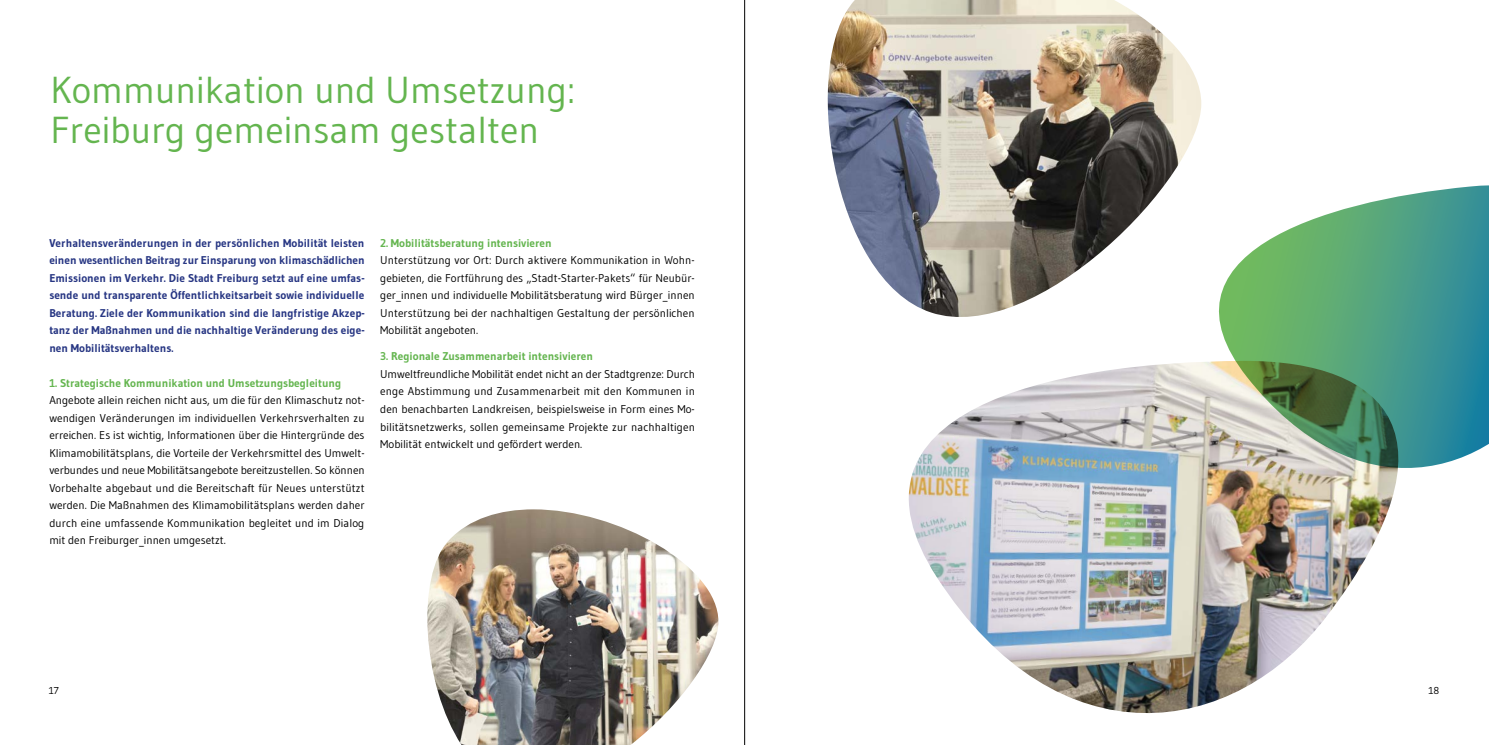
<style>
.page{position:relative;width:1489px;height:745px;background:#fff}
.page>*{position:absolute;margin:0;border:0;box-sizing:border-box;transform-origin:0 0}
.Headline_innen_1{font:37.5px/40px "Gudea";color:#64b54f}
.Fließtext{font:11.25px/17.5px "Gudea";color:#000;text-align:justify}
.Teaser-Text{font:700 11.25px/17.5px "Gudea";color:#273683;text-align:justify}
.Kapitelüberschrift{font:700 11.25px "Gudea";color:#64b54f}
.t1{font:10px "Gudea";color:#000}
</style>
<div class="page">
<hr style="left:744px;top:0;width:1px;height:744px;background:#000">
<img style="left:427px;top:509px;width:291px;height:235px">
<img style="left:827px;top:0;width:374px;height:317px">
<img style="left:908px;top:363px;width:479px;height:351px">
<svg style="left:1177px;top:176px;width:311px;height:337px"></svg>
<h1 class="Headline_innen_1" style="left:50px;top:70px;width:526px">Kommunikation und Umsetzung:<br>Freiburg gemeinsam gestalten</h1>
<p class="Teaser-Text" style="left:49px;top:234px;width:317px">Verhaltensveränderungen in der persönlichen Mobilität leisten einen wesentlichen Beitrag zur Einsparung von klimaschädlichen Emissionen im Verkehr. Die Stadt Freiburg setzt auf eine umfas&shy;sende und transparente Öffentlichkeitsarbeit sowie individuelle Beratung. Ziele der Kommunikation sind die langfristige Akzep&shy;tanz der Maßnahmen und die nachhaltige Veränderung des eige&shy;nen Mobilitätsverhaltens.</p>
<h1 class="Kapitelüberschrift" style="left:49px;top:375px;width:293px">1. Strategische Kommunikation und Umsetzungsbegleitung</h1>
<p class="Fließtext" style="left:49px;top:391px;width:317px">Angebote allein reichen nicht aus, um die für den Klimaschutz not&shy;wendigen Veränderungen im individuellen Verkehrsverhalten zu erreichen. Es ist wichtig, Informationen über die Hintergründe des Klimamobilitätsplans, die Vorteile der Verkehrsmittel des Umwelt&shy;verbundes und neue Mobilitätsangebote bereitzustellen. So können Vorbehalte abgebaut und die Bereitschaft für Neues unterstützt werden. Die Maßnahmen des Klimamobilitätsplans werden daher durch eine umfassende Kommunikation begleitet und im Dialog mit den Freiburger_innen umgesetzt.</p>
<h1 class="Kapitelüberschrift" style="left:380px;top:235px;width:173px">2. Mobilitätsberatung intensivieren</h1>
<p class="Fließtext" style="left:380px;top:251px;width:316px">Unterstützung vor Ort: Durch aktivere Kommunikation in Wohn&shy;gebieten, die Fortführung des „Stadt-Starter-Pakets“ für Neubür&shy;ger_innen und individuelle Mobilitätsberatung wird Bürger_innen Unterstützung bei der nachhaltigen Gestaltung der persönlichen Mobilität angeboten.</p>
<h1 class="Kapitelüberschrift" style="left:380px;top:349px;width:214px">3. Regionale Zusammenarbeit intensivieren</h1>
<p class="Fließtext" style="left:380px;top:365px;width:316px">Umweltfreundliche Mobilität endet nicht an der Stadtgrenze: Durch enge Abstimmung und Zusammenarbeit mit den Kommunen in den benachbarten Landkreisen, beispielsweise in Form eines Mo&shy;bilitätsnetzwerks, sollen gemeinsame Projekte zur nachhaltigen Mobilität entwickelt und gefördert werden.</p>
<p class="t1" style="left:49px;top:684px;width:12px">17</p>
<p class="t1" style="left:1428px;top:684px;width:12px">18</p>
</div>
